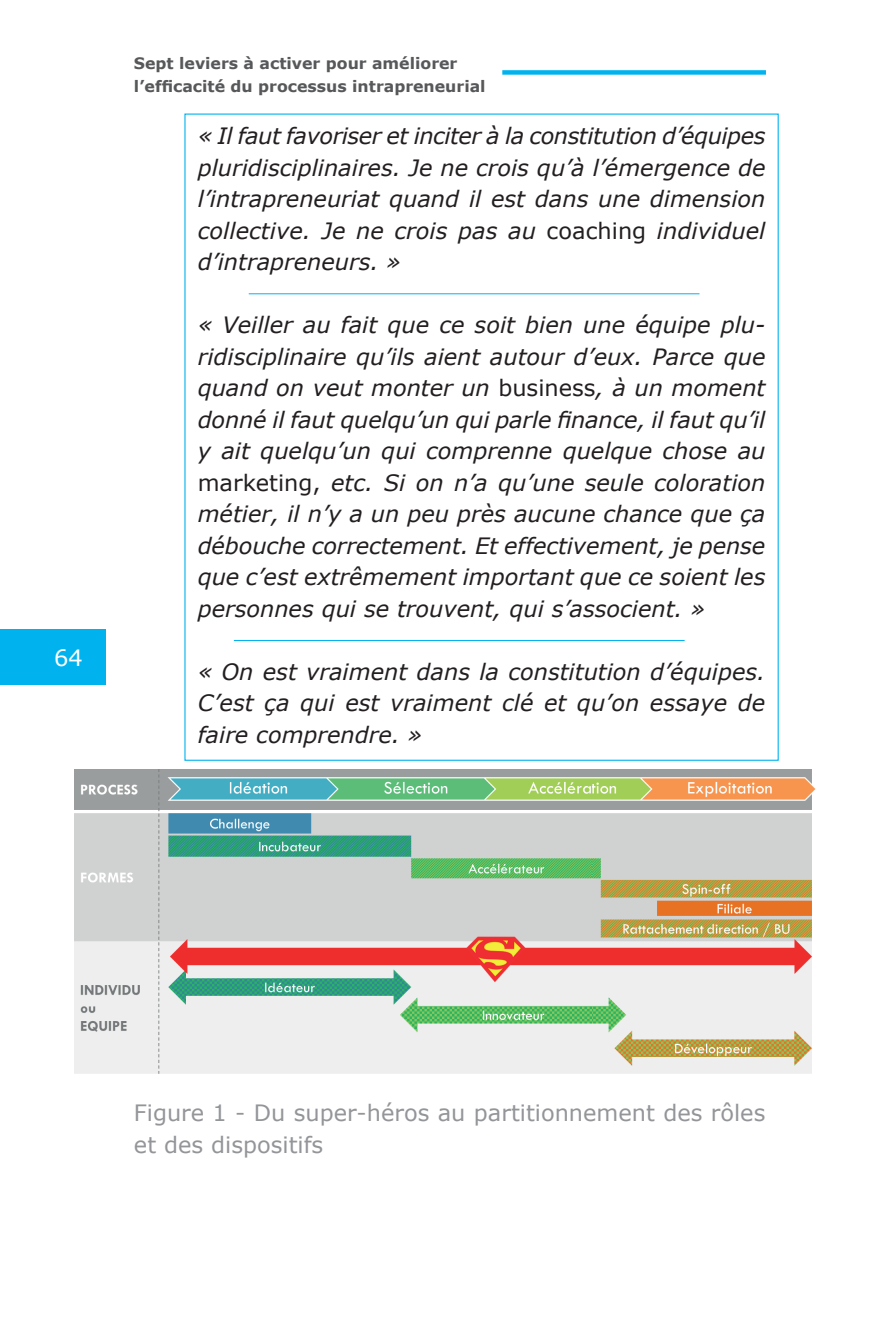
<style>
.page{position:relative;width:893px;height:1340px;background:#fff}
.page>*{position:absolute;margin:0;border:0;box-sizing:border-box;transform-origin:0 0}
.t1{font:italic 22.5px/31.5px "Verdana";color:#231f20;text-align:justify}
.t2{font:22.5px/31.5px "Verdana";color:#939598}
.t3{font:22.5px "Verdana";color:#fff}
.t4{font:700 15.75px/22.5px "Verdana";color:#57585a}
.s1{font-style:normal}
</style>
<div class="page">
<div style="left:0;top:629px;width:106px;height:56px;background:#00b3ef"></div>
<div style="left:502px;top:70px;width:264px;height:5px;background:#00b3ef"></div>
<img style="left:74px;top:769px;width:742px;height:305px">
<hr style="left:249px;top:293px;width:450px;height:1px;background:#00b3ef">
<hr style="left:234px;top:640px;width:451px;height:1px;background:#00b3ef">
<p class="t3" style="left:54px;top:643px;width:30px">64</p>
<p class="t4" style="left:134px;top:52px;width:353px">Sept leviers à activer pour améliorer l’efficacité du processus intrapreneurial</p>
<p class="t1" style="left:198px;top:120px;width:569px">« Il faut favoriser et inciter à la constitution d’équipes pluridisciplinaires. Je ne crois qu’à l’émergence de l’intrapreneuriat quand il est dans une dimension collective. Je ne crois pas au <span class="s1">coaching</span> individuel d’intrapreneurs. »</p>
<p class="t1" style="left:198px;top:309px;width:569px">« Veiller au fait que ce soit bien une équipe plu&shy;ridisciplinaire qu’ils aient autour d’eux. Parce que quand on veut monter un <span class="s1">business</span>, à un moment donné il faut quelqu’un qui parle finance, il faut qu’il y ait quelqu’un qui comprenne quelque chose au <span class="s1">marketing,</span> etc. Si on n’a qu’une seule coloration métier, il n’y a un peu près aucune chance que ça débouche correctement. Et effectivement, je pense que c’est extrêmement important que ce soient les personnes qui se trouvent, qui s’associent. »</p>
<p class="t1" style="left:198px;top:656px;width:569px">« On est vraiment dans la constitution d’équipes.<br>C’est ça qui est vraiment clé et qu’on essaye de faire comprendre. »</p>
<p class="t2" style="left:134px;top:1097px;width:633px">Figure 1 - Du super-héros au partitionnement des rôles et des dispositifs</p>
</div>
